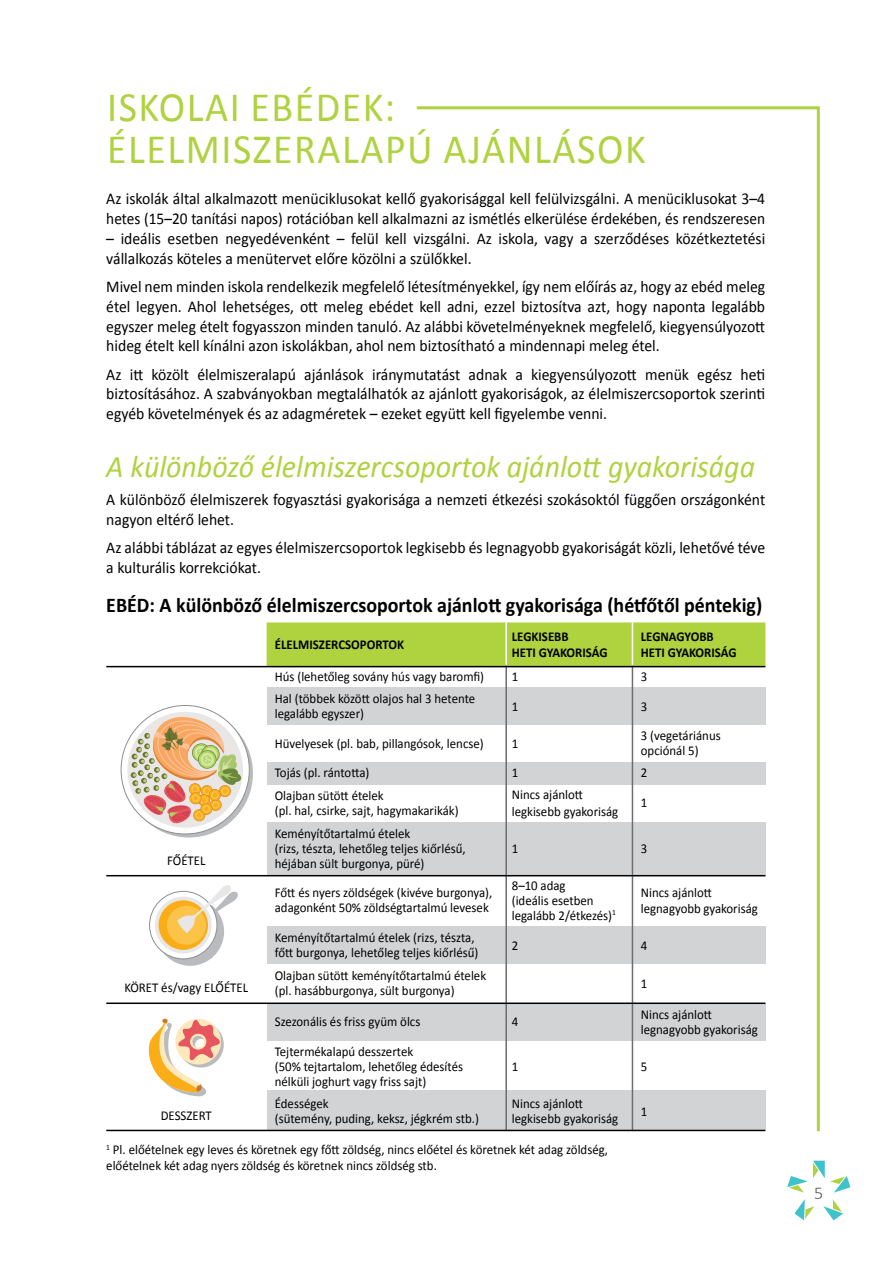
<style>
.page{position:relative;width:893px;height:1263px;background:#fff}
.page>*{position:absolute;margin:0;border:0;box-sizing:border-box;transform-origin:0 0}
.t1{font:42px/42px "Calibri";letter-spacing:.04em;color:#afd23f;scale:.95 1}
.t2{font:italic 31.5px "Calibri";color:#afd23f;scale:.95 1}
.t3{font:700 21px "Calibri";color:#000;scale:.95 1}
.t4{font:300 18px "Calibri";color:#58595b}
.t5{font:16.5px/19.8px "Calibri";color:#000;scale:.95 1}
.t6{font:13.5px/15px "Calibri";color:#000;scale:.95 1}
.t7{font:700 13.5px/16.2px "Calibri";color:#000;scale:.95 1}
</style>
<div class="page">
<svg style="left:787px;top:1161px;width:63px;height:32px"></svg>
<svg style="left:794px;top:1199px;width:20px;height:21px"></svg>
<svg style="left:823px;top:1199px;width:20px;height:21px"></svg>
<div style="left:267px;top:688px;width:498px;height:37px;background:#d1d3d4"></div>
<div style="left:267px;top:926px;width:498px;height:37px;background:#d1d3d4"></div>
<div style="left:267px;top:1003px;width:498px;height:38px;background:#d1d3d4"></div>
<div style="left:267px;top:1091px;width:498px;height:39px;background:#d1d3d4"></div>
<div style="left:267px;top:822px;width:498px;height:53px;background:#d1d3d4"></div>
<div style="left:267px;top:762px;width:498px;height:22px;background:#d1d3d4"></div>
<svg style="left:267px;top:622px;width:147px;height:66px"></svg>
<hr style="left:106px;top:875px;width:659px;height:1px;background:#000">
<hr style="left:106px;top:666px;width:659px;height:1px;background:#000">
<hr style="left:106px;top:1002px;width:659px;height:2px;background:#000">
<hr style="left:106px;top:1130px;width:659px;height:1px;background:#000">
<svg style="left:125px;top:709px;width:128px;height:128px"></svg>
<svg style="left:121px;top:705px;width:128px;height:129px"></svg>
<svg style="left:131px;top:705px;width:111px;height:120px"></svg>
<svg style="left:148px;top:1018px;width:76px;height:78px"></svg>
<svg style="left:156px;top:885px;width:82px;height:81px"></svg>
<svg style="left:414px;top:106px;width:406px;height:1026px"></svg>
<h1 class="t1" style="left:107px;top:86px;width:568px">ISKOLAI EBÉDEK:<br>ÉLELMISZERALAPÚ AJÁNLÁSOK</h1>
<p class="t5" style="left:106px;top:189px;width:695px">Az iskolák által alkalmazott menüciklusokat kellő gyakorisággal kell felülvizsgálni. A menüciklusokat 3–4 hetes (15–20 tanítási napos) rotációban kell alkalmazni az ismétlés elkerülése érdekében, és rendszeresen</p>
<p class="t5" style="left:106px;top:228px;width:695px">– ideális esetben negyedévenként – felül kell vizsgálni. Az iskola, vagy a szerződéses közétkeztetési vállalkozás köteles a menütervet előre közölni a szülőkkel.</p>
<p class="t5" style="left:106px;top:277px;width:695px;text-align:justify">Mivel nem minden iskola rendelkezik megfelelő létesítményekkel, így nem előírás az, hogy az ebéd meleg étel legyen. Ahol lehetséges, ott meleg ebédet kell adni, ezzel biztosítva azt, hogy naponta legalább egyszer meleg ételt fogyasszon minden tanuló. Az alábbi követelményeknek megfelelő, kiegyensúlyozott hideg ételt kell kínálni azon iskolákban, ahol nem biztosítható a mindennapi meleg étel.</p>
<p class="t5" style="left:106px;top:364px;width:695px;text-align:justify">Az itt közölt élelmiszeralapú ajánlások iránymutatást adnak a kiegyensúlyozott menük egész heti biztosításához. A szabványokban megtalálhatók az ajánlott gyakoriságok, az élelmiszercsoportok szerinti egyéb követelmények és az adagméretek – ezeket együtt kell figyelembe venni.</p>
<h2 class="t2" style="left:106px;top:445px;width:684px">A különböző élelmiszercsoportok ajánlott gyakorisága</h2>
<p class="t5" style="left:106px;top:490px;width:695px">A különböző élelmiszerek fogyasztási gyakorisága a nemzeti étkezési szokásoktól függően országonként nagyon eltérő lehet.</p>
<p class="t5" style="left:106px;top:538px;width:695px">Az alábbi táblázat az egyes élelmiszercsoportok legkisebb és legnagyobb gyakoriságát közli, lehetővé téve a kulturális korrekciókat.</p>
<p class="t3" style="left:106px;top:591px;width:692px">EBÉD: A különböző élelmiszercsoportok ajánlott gyakorisága (hétfőtől péntekig)</p>
<p class="t6" style="left:167px;top:853px;width:42px">FŐÉTEL</p>
<p class="t6" style="left:124px;top:980px;width:132px">KÖRET és/vagy ELŐÉTEL</p>
<p class="t6" style="left:161px;top:1108px;width:55px">DESSZERT</p>
<p class="t7" style="left:275px;top:636px;width:138px">ÉLELMISZERCSOPORTOK</p>
<p class="t7" style="left:512px;top:628px;width:102px">LEGKISEBB<br>HETI GYAKORISÁG</p>
<p class="t7" style="left:641px;top:628px;width:102px">LEGNAGYOBB<br>HETI GYAKORISÁG</p>
<p class="t6" style="left:275px;top:669px;width:222px">Hús (lehetőleg sovány hús vagy baromfi)</p>
<p class="t6" style="left:512px;top:669px;width:8px">1</p>
<p class="t6" style="left:641px;top:669px;width:8px">3</p>
<p class="t6" style="left:275px;top:691px;width:212px">Hal (többek között olajos hal 3 hetente legalább egyszer)</p>
<p class="t6" style="left:512px;top:698px;width:8px">1</p>
<p class="t6" style="left:641px;top:698px;width:8px">3</p>
<p class="t6" style="left:275px;top:736px;width:221px">Hüvelyesek (pl. bab, pillangósok, lencse)</p>
<p class="t6" style="left:512px;top:736px;width:8px">1</p>
<p class="t6" style="left:641px;top:728px;width:86px">3 (vegetáriánus opciónál 5)</p>
<p class="t6" style="left:275px;top:765px;width:101px">Tojás (pl. rántotta)</p>
<p class="t6" style="left:512px;top:765px;width:8px">1</p>
<p class="t6" style="left:641px;top:765px;width:8px">2</p>
<p class="t6" style="left:275px;top:788px;width:195px">Olajban sütött ételek<br>(pl. hal, csirke, sajt, hagymakarikák)</p>
<p class="t6" style="left:512px;top:787px;width:114px;line-height:16.2px">Nincs ajánlott legkisebb gyakoriság</p>
<p class="t6" style="left:641px;top:795px;width:8px">1</p>
<p class="t6" style="left:275px;top:826px;width:202px">Keményítőtartalmú ételek<br>(rizs, tészta, lehetőleg teljes kiőrlésű, héjában sült burgonya, püré)</p>
<p class="t6" style="left:512px;top:841px;width:8px">1</p>
<p class="t6" style="left:641px;top:841px;width:8px">3</p>
<p class="t6" style="left:275px;top:885px;width:231px">Főtt és nyers zöldségek (kivéve burgonya), adagonként 50% zöldségtartalmú levesek</p>
<p class="t6" style="left:512px;top:878px;width:111px">8–10 adag<br>(ideális esetben legalább 2/étkezés)<sup>1</sup></p>
<p class="t6" style="left:641px;top:884px;width:125px;line-height:16.2px">Nincs ajánlott legnagyobb gyakoriság</p>
<p class="t6" style="left:275px;top:930px;width:216px">Keményítőtartalmú ételek (rizs, tészta, főtt burgonya, lehetőleg teljes kiőrlésű)</p>
<p class="t6" style="left:512px;top:937px;width:8px">2</p>
<p class="t6" style="left:641px;top:937px;width:8px">4</p>
<p class="t6" style="left:275px;top:968px;width:224px">Olajban sütött keményítőtartalmú ételek (pl. hasábburgonya, sült burgonya)</p>
<p class="t6" style="left:641px;top:976px;width:8px">1</p>
<p class="t6" style="left:275px;top:1014px;width:155px">Szezonális és friss gyüm ölcs</p>
<p class="t6" style="left:512px;top:1014px;width:8px">4</p>
<p class="t6" style="left:641px;top:1007px;width:125px">Nincs ajánlott legnagyobb gyakoriság</p>
<p class="t6" style="left:275px;top:1044px;width:200px">Tejtermékalapú desszertek<br>(50% tejtartalom, lehetőleg édesítés nélküli joghurt vagy friss sajt)</p>
<p class="t6" style="left:512px;top:1059px;width:8px">1</p>
<p class="t6" style="left:641px;top:1059px;width:8px">5</p>
<p class="t6" style="left:275px;top:1096px;width:216px">Édességek<br>(sütemény, puding, keksz, jégkrém stb.)</p>
<p class="t6" style="left:512px;top:1096px;width:114px">Nincs ajánlott legkisebb gyakoriság</p>
<p class="t6" style="left:641px;top:1104px;width:8px">1</p>
<p class="t6" style="left:106px;top:1141px;width:530px;line-height:16.2px"><sup>1</sup> Pl. előételnek egy leves és köretnek egy főtt zöldség, nincs előétel és köretnek két adag zöldség, előételnek két adag nyers zöldség és köretnek nincs zöldség stb.</p>
<p class="t4" style="left:814px;top:1182px;width:11px">5</p>
</div>
